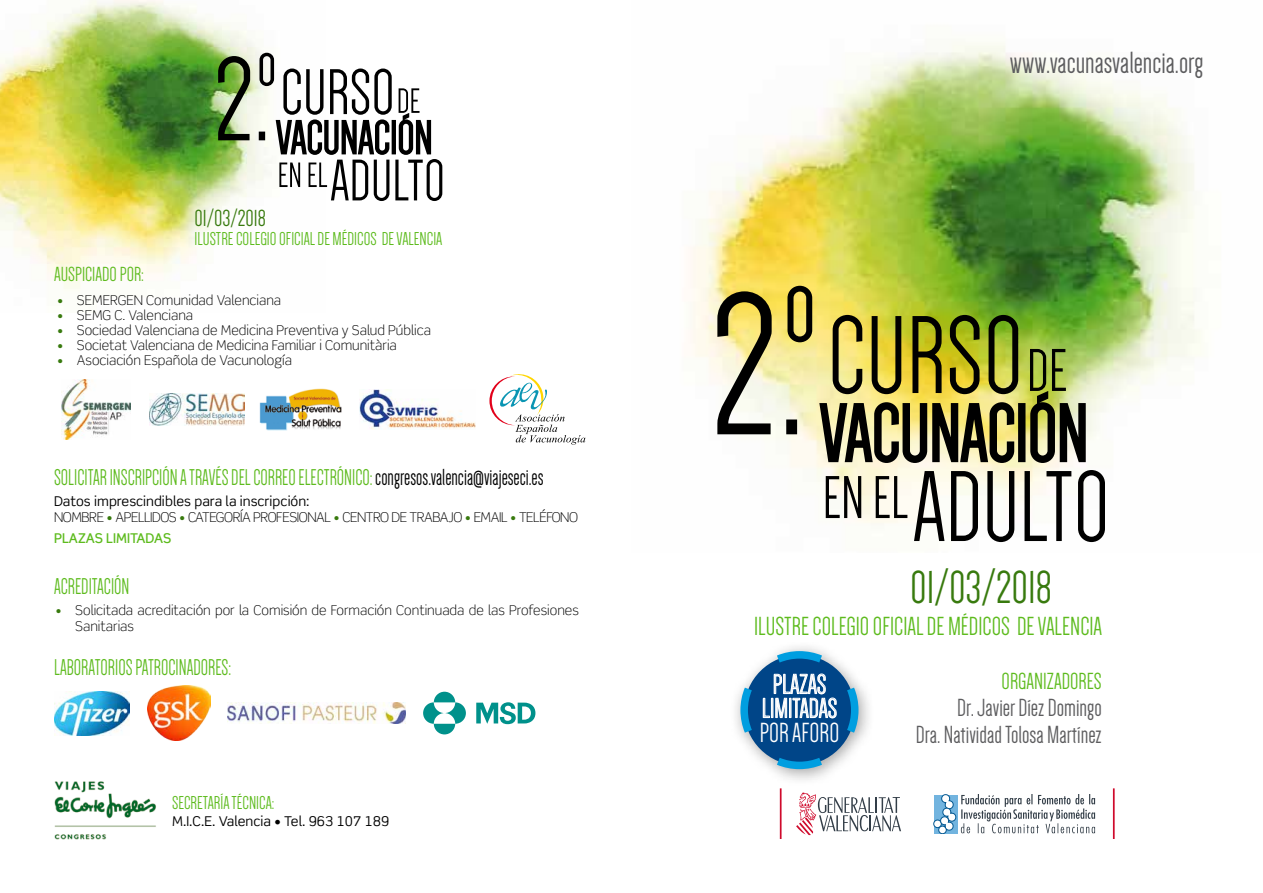
<style>
.page{position:relative;width:1263px;height:893px;background:#fff}
.page>*{position:absolute;margin:0;border:0;box-sizing:border-box;transform-origin:0 0}
.t1{font:47.7px "Dense";color:#387a0e}
.t2{font:31.65px "Dense";color:#5d5d5f}
.t3{font:28.5px/24px "Dense";color:#fff;text-align:center}
.t4{font:27px "Dense";color:#5dbb1d}
.t5{font:25.5px/27px "Dense";color:#5d5d5f;text-align:right}
.t6{font:24px "Dense";color:#5dbb1d}
.t7{font:24px "Dense";color:#387a0e}
.t8{font:23.55px "Dense";color:#5dbb1d;scale:.89 1}
.t9{font:21px "Dense";color:#5dbb1d}
.t10{font:19.2px "Dense";color:#5dbb1d}
.t11{font:300 13.5px/16.5px "Scene Std";color:#000}
.t12{font:300 13.5px/16.5px "Scene Std";letter-spacing:-.03em;color:#000}
.t13{font:13.5px "Scene Std";color:#000}
.t14{font:500 13.5px "Scene Std";color:#5dbb1d}
.s1{color:#387a0e}
.s2{font-size:24px;color:#000}
.s3{font-weight:400}
</style>
<div class="page">
<img style="left:0;top:0;width:269px;height:291px">
<img style="left:54px;top:781px;width:102px;height:59px">
<img style="left:61px;top:380px;width:69px;height:59px">
<img style="left:259px;top:388px;width:83px;height:43px">
<img style="left:150px;top:394px;width:94px;height:31px">
<img style="left:691px;top:41px;width:511px;height:502px">
<div style="left:730px;top:640px;width:145px;height:146px;background:#000;opacity:.35"></div>
<svg style="left:737px;top:647px;width:125px;height:126px"></svg>
<img style="left:717px;top:286px;width:370px;height:178px">
<svg style="left:826px;top:476px;width:81px;height:42px"></svg>
<svg style="left:914px;top:470px;width:191px;height:72px"></svg>
<div style="left:934px;top:795px;width:23px;height:38px;background:#72b4df"></div>
<div style="left:934px;top:820px;width:7px;height:8px;background:#fff;border-radius:50%"></div>
<div style="left:934px;top:820px;width:8px;height:8px;border:1px solid #035790;border-radius:50%"></div>
<svg style="left:938px;top:794px;width:157px;height:39px"></svg>
<svg style="left:796px;top:792px;width:105px;height:43px"></svg>
<hr style="left:780px;top:788px;width:1px;height:51px;background:#cf0a2c">
<hr style="left:1113px;top:788px;width:2px;height:51px;background:#cf0a2c">
<svg style="left:218px;top:53px;width:224px;height:148px"></svg>
<img style="left:228px;top:703px;width:178px;height:20px">
<svg style="left:434px;top:692px;width:21px;height:10px"></svg>
<svg style="left:434px;top:724px;width:21px;height:10px"></svg>
<svg style="left:423px;top:702px;width:21px;height:22px"></svg>
<svg style="left:444px;top:702px;width:22px;height:22px"></svg>
<svg style="left:476px;top:702px;width:59px;height:22px"></svg>
<img style="left:147px;top:686px;width:63px;height:54px">
<img style="left:54px;top:691px;width:76px;height:44px">
<img style="left:359px;top:389px;width:117px;height:41px">
<svg style="left:489px;top:374px;width:96px;height:71px"></svg>
<h3 class="t7" style="left:195px;top:206px;width:73px">01/03/2018</h3>
<h3 class="t10" style="left:195px;top:229px;width:239px">ILUSTRE Colegio OFICIAL de Médicos de valencia</h3>
<h3 class="t9" style="left:54px;top:264px;width:91px">AUSPICIADO POR:</h3>
<p class="t11" style="left:57px;top:292px;width:226px"><span class="s1">•</span> SEMERGEN Comunidad Valenciana</p>
<p class="t11" style="left:57px;top:307px;width:138px"><span class="s1">•</span> SEMG C. Valenciana</p>
<p class="t11" style="left:57px;top:322px;width:375px"><span class="s1">•</span> Sociedad Valenciana de Medicina Preventiva y Salud Pública</p>
<p class="t11" style="left:57px;top:337px;width:341px"><span class="s1">•</span> Societat Valenciana de Medicina Familiar i Comunitària</p>
<p class="t11" style="left:57px;top:352px;width:236px"><span class="s1">•</span> Asociación Española de Vacunología</p>
<h3 class="t8" style="left:54px;top:466px;width:552px">SOLICITAR INSCRIPCIÓN A TRAVÉS DEL CORREO ELECTRÓNICO: <span class="s2">congresos.valencia@viajeseci.es</span></h3>
<p class="t12" style="left:54px;top:493px;width:526px"><span class="s3">Datos imprescindibles para la inscripción:<br></span>NOMBRE <span class="s1">•</span> APELLIDOS <span class="s1">•</span> CATEGORÍA PROFESIONAL <span class="s1">•</span> CENTRO DE TRABAJO <span class="s1">•</span> EMAIL <span class="s1">•</span> TELÉFONO</p>
<p class="t14" style="left:54px;top:530px;width:119px">PLAZAS LIMITADAS</p>
<h3 class="t8" style="left:54px;top:574px;width:84px">ACREDITACIÓN</h3>
<p class="t11" style="left:75px;top:602px;width:505px;text-indent:-20px"><span class="s1">•</span> Solicitada acreditación por la Comisión de Formación Continuada de las Profesiones<br>Sanitarias</p>
<h3 class="t8" style="left:54px;top:656px;width:201px">LABORATORIOS PATROCINADORES:</h3>
<h3 class="t10" style="left:172px;top:793px;width:14px">Secretar</h3>
<h3 class="t10" style="left:220px;top:793px;width:55px">ía Técnica:</h3>
<p class="t13" style="left:172px;top:812px;width:219px">M.I.C.E. Valencia • Tel. 963 107 189</p>
<h2 class="t2" style="left:1010px;top:47px;width:195px">www.vacunasvalencia.org</h2>
<h1 class="t1" style="left:910px;top:564px;width:143px">01/03/2018</h1>
<h3 class="t4" style="left:754px;top:613px;width:334px">ILUSTRE Colegio OFICIAL de Médicos de valencia</h3>
<h3 class="t3" style="left:760px;top:672px;width:79px">PLAZAS<br>LIMITADAS<br>POR AFORO</h3>
<h3 class="t6" style="left:1001px;top:669px;width:102px">ORGANIZADORES</h3>
<h3 class="t5" style="left:916px;top:694px;width:187px">Dr. Javier Díez Domingo<br>Dra. Natividad Tolosa Martínez</h3>
</div>
